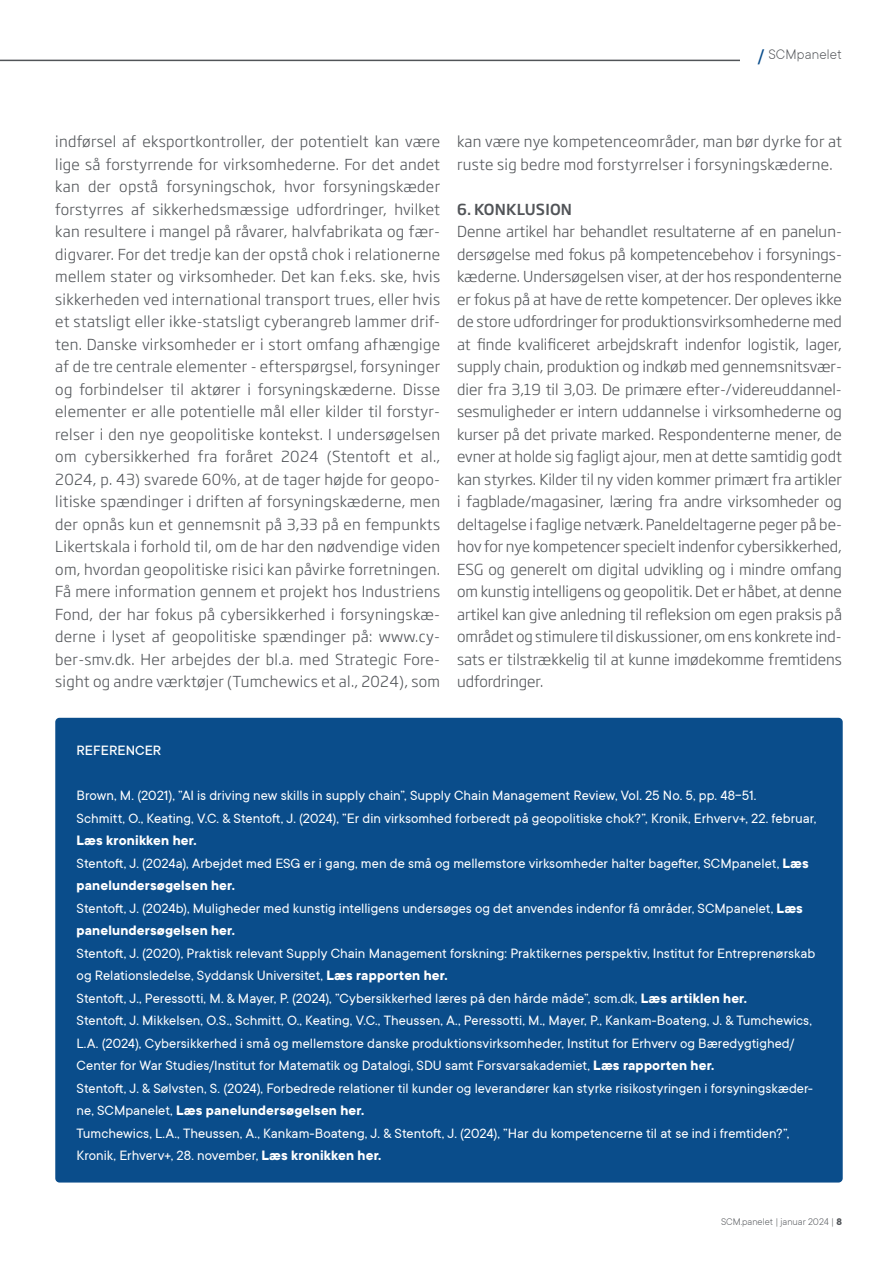
<style>
.page{position:relative;width:893px;height:1263px;background:#fff}
.page>*{position:absolute;margin:0;border:0;box-sizing:border-box;transform-origin:0 0}
.t1{font:300 15px/22.5px "Soho Gothic Pro";letter-spacing:.02em;color:#515458;text-align:justify}
.t2{font:15px/22.5px "TT Commons";color:#fff}
.t3{font:500 15px "Soho Gothic Pro";letter-spacing:.015em;color:#515458}
.t4{font:300 15px "TT Commons";letter-spacing:.01em;color:#515458}
.t5{font:500 15px "TT Commons";color:#fff}
.t6{font:300 10.5px "TT Commons";color:#515458}
.s1{font-weight:500;font-size:18.75px;color:#0a4d8b}
.s2{font-weight:700}
</style>
<div class="page">
<div style="left:55px;top:718px;width:788px;height:464px;background:#0a4d8b;border-radius:4px"></div>
<hr style="left:0;top:60px;width:842px;height:1px;background:#515458">
<div style="left:740px;top:46px;width:102px;height:19px;background:#fff"></div>
<p class="t4" style="left:758px;top:46px;width:86px"><span class="s1">/</span> SCMpanelet</p>
<p class="t1" style="left:55px;top:130px;width:386px">indførsel af eksportkontroller, der potentielt kan være lige så forstyrrende for virksomhederne. For det andet kan der opstå forsyningschok, hvor forsyningskæder forstyrres af sikkerhedsmæssige udfordringer, hvilket kan resultere i mangel på råvarer, halvfabrikata og fær&shy;digvarer. For det tredje kan der opstå chok i relationerne mellem stater og virksomheder. Det kan f.eks. ske, hvis sikkerheden ved international transport trues, eller hvis et statsligt eller ikke-statsligt cyberangreb lammer drif&shy;ten. Danske virksomheder er i stort omfang afhængige af de tre centrale elementer - efterspørgsel, forsyninger og forbindelser til aktører i forsyningskæderne. Disse elementer er alle potentielle mål eller kilder til forstyr&shy;relser i den nye geopolitiske kontekst. I undersøgelsen om cybersikkerhed fra foråret 2024 (Stentoft et al., 2024, p. 43) svarede 60%, at de tager højde for geopo&shy;litiske spændinger i driften af forsyningskæderne, men der opnås kun et gennemsnit på 3,33 på en fempunkts Likertskala i forhold til, om de har den nødvendige viden om, hvordan geopolitiske risici kan påvirke forretningen.<br>Få mere information gennem et projekt hos Industriens Fond, der har fokus på cybersikkerhed i forsyningskæ&shy;derne i lyset af geopolitiske spændinger på: www.cy&shy;ber-smv.dk. Her arbejdes der bl.a. med Strategic Fore&shy;sight og andre værktøjer (Tumchewics et al., 2024), som</p>
<p class="t1" style="left:457px;top:130px;width:386px">kan være nye kompetenceområder, man bør dyrke for at ruste sig bedre mod forstyrrelser i forsyningskæderne.</p>
<p class="t3" style="left:457px;top:198px;width:116px">6. KONKLUSION</p>
<p class="t1" style="left:457px;top:220px;width:386px">Denne artikel har behandlet resultaterne af en panelun&shy;dersøgelse med fokus på kompetencebehov i forsynings&shy;kæderne. Undersøgelsen viser, at der hos respondenterne er fokus på at have de rette kompetencer. Der opleves ikke de store udfordringer for produktionsvirksomhederne med at finde kvalificeret arbejdskraft indenfor logistik, lager, supply chain, produktion og indkøb med gennemsnitsvær&shy;dier fra 3,19 til 3,03. De primære efter-/videreuddannel&shy;sesmuligheder er intern uddannelse i virksomhederne og kurser på det private marked. Respondenterne mener, de evner at holde sig fagligt ajour, men at dette samtidig godt kan styrkes. Kilder til ny viden kommer primært fra artikler i fagblade/magasiner, læring fra andre virksomheder og deltagelse i faglige netværk. Paneldeltagerne peger på be&shy;hov for nye kompetencer specielt indenfor cybersikkerhed, ESG og generelt om digital udvikling og i mindre omfang om kunstig intelligens og geopolitik. Det er håbet, at denne artikel kan give anledning til refleksion om egen praksis på området og stimulere til diskussioner, om ens konkrete ind&shy;sats er tilstrækkelig til at kunne imødekomme fremtidens udfordringer.</p>
<p class="t5" style="left:77px;top:742px;width:86px">REFERENCER</p>
<p class="t2" style="left:77px;top:784px;width:741px">Brown, M. (2021), ”AI is driving new skills in supply chain”, Supply Chain Management Review, Vol. 25 No. 5, pp. 48-51.<br>Schmitt, O., Keating, V.C. &amp; Stentoft, J. (2024), ”Er din virksomhed forberedt på geopolitiske chok?”, Kronik, Erhverv+, 22. februar,</p>
<p class="t2" style="left:77px;top:829px;width:734px"><span class="s2">Læs kronikken her.<br></span>Stentoft, J. (2024a), Arbejdet med ESG er i gang, men de små og mellemstore virksomheder halter bagefter, SCMpanelet, <span class="s2">Læs panelundersøgelsen her.<br></span>Stentoft, J. (2024b), Muligheder med kunstig intelligens undersøges og det anvendes indenfor få områder, SCMpanelet, <span class="s2">Læs panelundersøgelsen her.</span></p>
<p class="t2" style="left:77px;top:942px;width:740px">Stentoft, J. (2020), Praktisk relevant Supply Chain Management forskning: Praktikernes perspektiv, Institut for Entreprenørskab og Relationsledelse, Syddansk Universitet, <span class="s2">Læs rapporten her.<br></span>Stentoft, J., Peressotti, M. &amp; Mayer, P. (2024), ”Cybersikkerhed læres på den hårde måde”, scm.dk, <span class="s2">Læs artiklen her.<br></span>Stentoft, J. Mikkelsen, O.S., Schmitt, O., Keating, V.C., Theussen, A., Peressotti, M., Mayer, P., Kankam-Boateng, J. &amp; Tumchewics, L.A. (2024), Cybersikkerhed i små og mellemstore danske produktionsvirksomheder, Institut for Erhverv og Bæredygtighed/ Center for War Studies/Institut for Matematik og Datalogi, SDU samt Forsvarsakademiet, <span class="s2">Læs rapporten her.<br></span>Stentoft, J. &amp; Sølvsten, S. (2024), Forbedrede relationer til kunder og leverandører kan styrke risikostyringen i forsyningskæder&shy;ne, SCMpanelet, <span class="s2">Læs panelundersøgelsen her.<br></span>Tumchewics, L.A., Theussen, A., Kankam-Boateng, J. &amp; Stentoft, J. (2024), ”Har du kompetencerne til at se ind i fremtiden?”, Kronik, Erhverv+, 28. november, <span class="s2">Læs kronikken her.</span></p>
<p class="t6" style="left:721px;top:1216px;width:122px">SCM.panelet | januar 2024 | <span class="s2">8</span></p>
</div>
